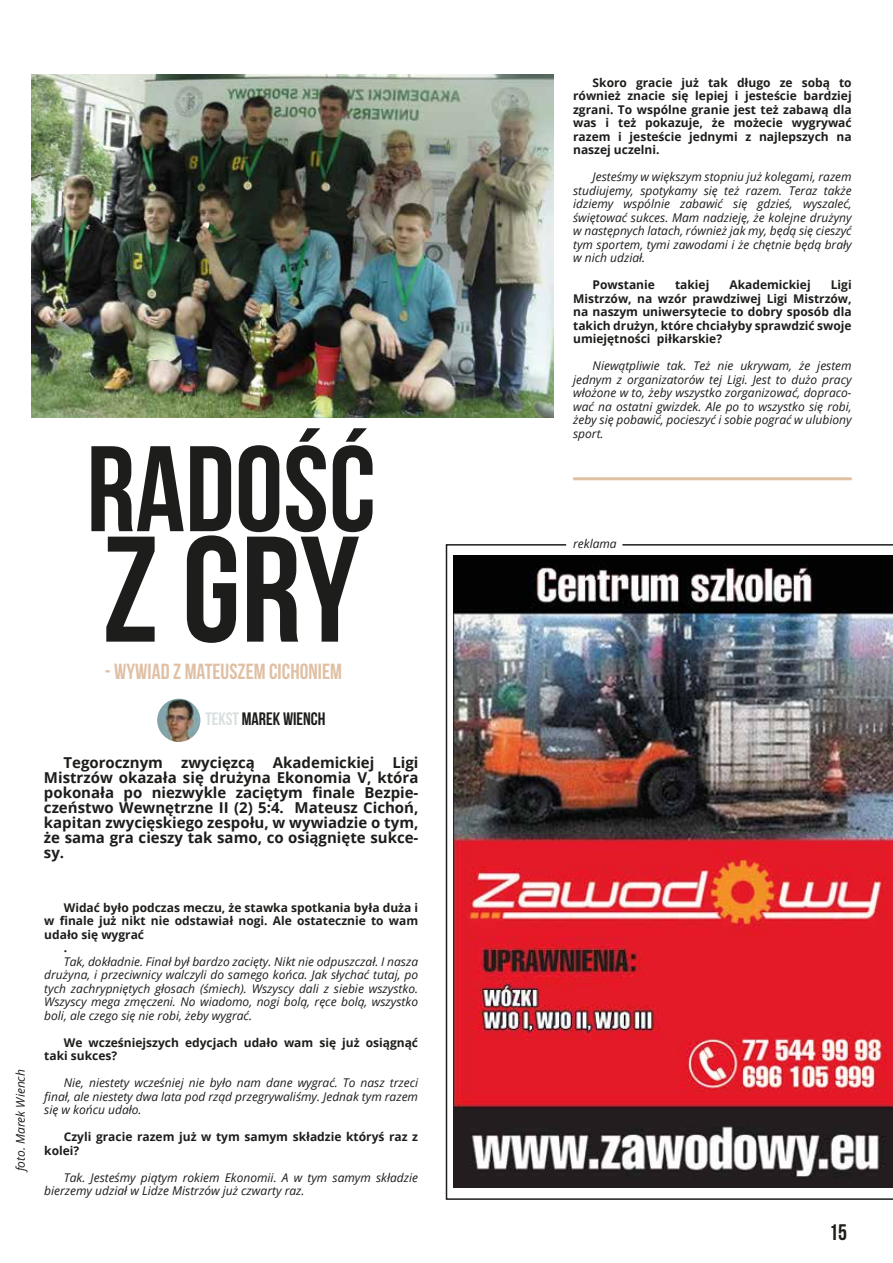
<style>
.page{position:relative;width:893px;height:1263px;background:#fff}
.page>*{position:absolute;margin:0;border:0;box-sizing:border-box;transform-origin:0 0}
.t1{font:150px "Bebas Neue";color:#1d1d1b}
.t2{font:121.35px "Bebas Neue";color:#1d1d1b}
.t3{font:22.5px "Bebas Neue";color:#1d1d1b}
.t4{font:21.9px "Bebas Neue";color:#e0c0a4}
.t5{font:18px "Bebas Neue";color:#1d1d1b}
.t6{font:700 15px/15px "Open Sans";color:#1d1d1b;text-align:justify}
.t7{font:italic 12px/13.5px "Open Sans";color:#1d1d1b;text-align:justify}
.t8{font:700 12px/13.5px "Open Sans";color:#1d1d1b}
.s1{color:#d9dfdf}
</style>
<div class="page">
<img style="left:157px;top:699px;width:43px;height:43px;border-radius:22px">
<img style="left:32px;top:74px;width:522px;height:344px">
<img style="left:445px;top:544px;width:448px;height:656px">
<hr style="left:573px;top:477px;width:279px;height:3px;background:#e0c0a4">
<h2 class="t2" style="left:87px;top:423px;width:291px">RADOŚĆ</h2>
<h1 class="t1" style="left:103px;top:507px;width:258px">Z GRY</h1>
<h3 class="t4" style="left:105px;top:659px;width:239px">- WYWIAD Z MATEUSZEM CICHONIEM</h3>
<h3 class="t5" style="left:206px;top:709px;width:121px"><span class="s1">TEKST</span> MAREK WIENCH</h3>
<p class="t6" style="left:44px;top:755px;width:376px;text-indent:20px">Tegorocznym zwycięzcą Akademickiej Ligi Mistrzów okazała się drużyna Ekonomia V, która pokonała po niezwykle zaciętym finale Bezpie&shy;czeństwo Wewnętrzne II (2) 5:4. Mateusz Cichoń, kapitan zwycięskiego zespołu, w wywiadzie o tym, że sama gra cieszy tak samo, co osiągnięte sukce&shy;sy.</p>
<p class="t7" style="left:13px;top:1171px;width:104px;rotate:-90deg">foto. Marek Wiench</p>
<p class="t8" style="left:64px;top:900px;width:356px">Widać było podczas meczu, że stawka spotkania była duża i</p>
<p class="t8" style="left:44px;top:914px;width:375px">w finale już nikt nie odstawiał nogi. Ale ostatecznie to wam</p>
<p class="t8" style="left:44px;top:927px;width:101px">udało się wygrać</p>
<p class="t8" style="left:64px;top:941px;width:5px">.</p>
<p class="t7" style="left:44px;top:954px;width:375px;text-indent:20px">Tak, dokładnie. Finał był bardzo zacięty. Nikt nie odpuszczał. I nasza drużyna, i przeciwnicy walczyli do samego końca. Jak słychać tutaj, po tych zachrypniętych głosach (śmiech). Wszyscy dali z siebie wszystko.<br>Wszyscy mega zmęczeni. No wiadomo, nogi bolą, ręce bolą, wszystko boli, ale czego się nie robi, żeby wygrać.</p>
<p class="t8" style="left:44px;top:1035px;width:375px;text-indent:20px">We wcześniejszych edycjach udało wam się już osiągnąć taki sukces?</p>
<p class="t7" style="left:44px;top:1075px;width:375px;text-indent:20px">Nie, niestety wcześniej nie było nam dane wygrać. To nasz trzeci finał, ale niestety dwa lata pod rząd przegrywaliśmy. Jednak tym razem się w końcu udało.</p>
<p class="t8" style="left:44px;top:1130px;width:375px;text-indent:20px">Czyli gracie razem już w tym samym składzie któryś raz z kolei?</p>
<p class="t7" style="left:44px;top:1170px;width:375px;text-indent:20px">Tak. Jesteśmy piątym rokiem Ekonomii. A w tym samym składzie bierzemy udział w Lidze Mistrzów już czwarty raz.</p>
<p class="t8" style="left:573px;top:76px;width:280px;text-align:justify;text-indent:20px">Skoro gracie już tak długo ze sobą to również znacie się lepiej i jesteście bardziej zgrani. To wspólne granie jest też zabawą dla was i też pokazuje, że możecie wygrywać razem i jesteście jednymi z najlepszych na naszej uczelni.</p>
<p class="t7" style="left:573px;top:170px;width:280px;text-indent:20px">Jesteśmy w większym stopniu już kolegami, razem studiujemy, spotykamy się też razem. Teraz także idziemy wspólnie zabawić się gdzieś, wyszaleć, świętować sukces. Mam nadzieję, że kolejne drużyny w następnych latach, również jak my, będą się cieszyć tym sportem, tymi zawodami i że chętnie będą brały w nich udział.</p>
<p class="t8" style="left:593px;top:278px;width:64px">Powstanie</p>
<p class="t8" style="left:675px;top:278px;width:36px">takiej</p>
<p class="t8" style="left:729px;top:278px;width:83px">Akademickiej</p>
<p class="t8" style="left:573px;top:278px;width:280px;text-align:justify;text-indent:258px">Ligi Mistrzów, na wzór prawdziwej Ligi Mistrzów, na naszym uniwersytecie to dobry sposób dla takich drużyn, które chciałyby sprawdzić swoje umiejętności piłkarskie?</p>
<p class="t7" style="left:573px;top:359px;width:280px;text-indent:20px">Niewątpliwie tak. Też nie ukrywam, że jestem jednym z organizatorów tej Ligi. Jest to dużo pracy włożone w to, żeby wszystko zorganizować, dopraco&shy;wać na ostatni gwizdek. Ale po to wszystko się robi, żeby się pobawić, pocieszyć i sobie pograć w ulubiony sport.</p>
<p class="t7" style="left:573px;top:537px;width:45px">reklama</p>
<h3 class="t3" style="left:829px;top:1219px;width:19px">15</h3>
</div>
